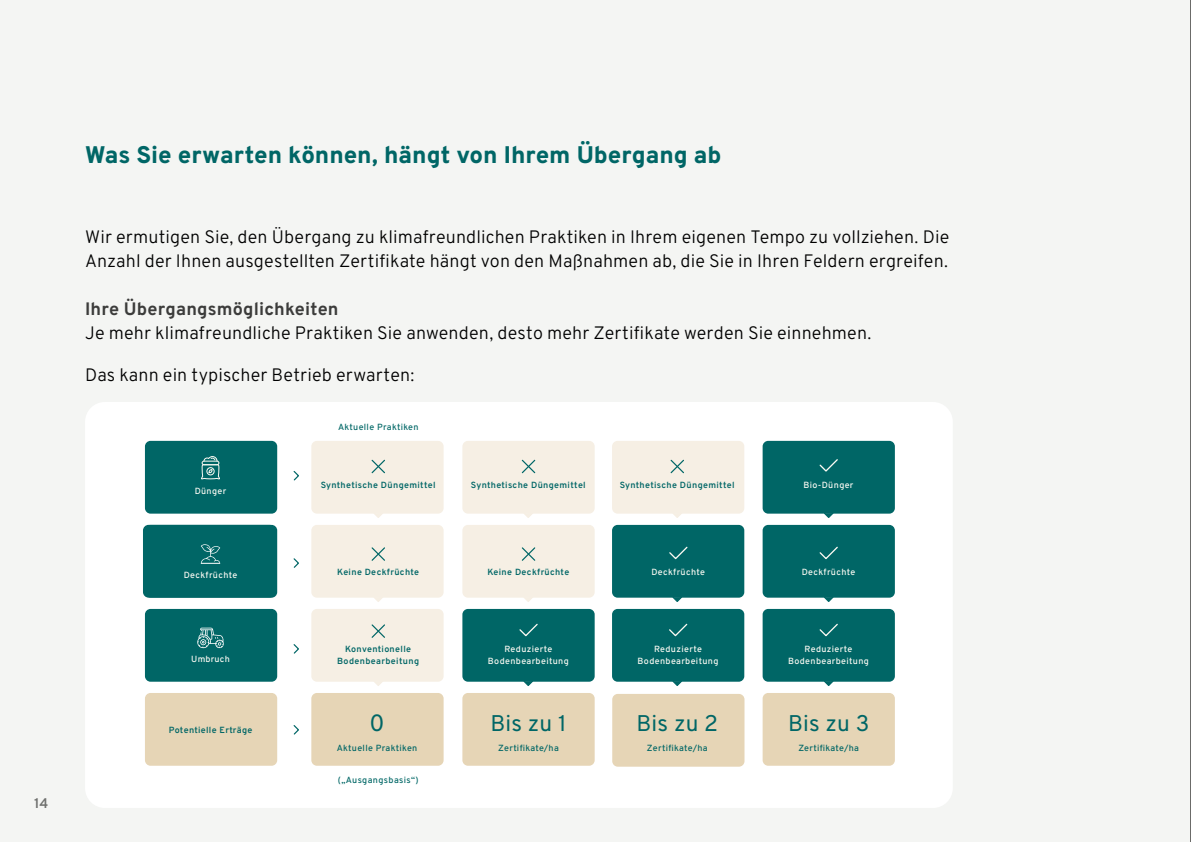
<style>
.page{position:relative;width:1191px;height:842px;background:#f4f5f3}
.page>*{position:absolute;margin:0;border:0;box-sizing:border-box;transform-origin:0 0}
.t1{font:800 24px "Overpass";color:#066}
.t2{font:23.4px "Overpass";color:#066}
.t3{font:22.6px "Overpass";letter-spacing:.01em;color:#066}
.t4{font:300 18px/24px "Overpass";letter-spacing:.01em;color:#000}
.t5{font:700 18px "Overpass";letter-spacing:.01em;color:#3c3c3b}
.t6{font:600 14px "Overpass";color:#757574}
.t7{font:600 9px/11.4px "Overpass";letter-spacing:.04em;color:#066;text-align:center}
.t8{font:500 9px/11.4px "Overpass";letter-spacing:.04em;color:#fbfaf3;text-align:center}
.t9{font:500 9px "Overpass";letter-spacing:.035em;color:#066}
.t10{font:500 9px "Overpass";letter-spacing:.04em;color:#046968}
</style>
<div class="page">
<div style="left:85px;top:402px;width:867px;height:406px;background:#fff;border-radius:20px"></div>
<div style="left:145px;top:693px;width:132px;height:73px;background:#e6d5b6;border-radius:6px"></div>
<div style="left:145px;top:441px;width:132px;height:73px;background:#066;border-radius:6px"></div>
<div style="left:143px;top:525px;width:132px;height:73px;background:#066;border-radius:6px"></div>
<div style="left:145px;top:609px;width:132px;height:73px;background:#066;border-radius:6px"></div>
<div style="left:311px;top:693px;width:132px;height:73px;background:#e6d5b6;border-radius:6px"></div>
<div style="left:311px;top:441px;width:132px;height:73px;background:#f6efe4;border-radius:6px"></div>
<div style="left:311px;top:525px;width:132px;height:73px;background:#f6efe4;border-radius:6px"></div>
<div style="left:311px;top:609px;width:132px;height:73px;background:#f6efe4;border-radius:6px"></div>
<div style="left:462px;top:693px;width:132px;height:73px;background:#e6d5b6;border-radius:6px"></div>
<div style="left:462px;top:441px;width:132px;height:73px;background:#f6efe4;border-radius:6px"></div>
<div style="left:462px;top:525px;width:132px;height:73px;background:#f6efe4;border-radius:6px"></div>
<div style="left:462px;top:609px;width:132px;height:73px;background:#066;border-radius:6px"></div>
<div style="left:612px;top:694px;width:132px;height:73px;background:#e6d5b6;border-radius:6px"></div>
<div style="left:612px;top:441px;width:132px;height:73px;background:#f6efe4;border-radius:6px"></div>
<div style="left:612px;top:525px;width:132px;height:73px;background:#066;border-radius:6px"></div>
<div style="left:612px;top:609px;width:132px;height:73px;background:#066;border-radius:6px"></div>
<svg style="left:371px;top:459px;width:14px;height:15px"></svg>
<svg style="left:521px;top:459px;width:15px;height:15px"></svg>
<svg style="left:670px;top:459px;width:14px;height:15px"></svg>
<div style="left:762px;top:441px;width:133px;height:73px;background:#066;border-radius:6px"></div>
<svg style="left:819px;top:459px;width:19px;height:13px"></svg>
<svg style="left:371px;top:547px;width:14px;height:14px"></svg>
<svg style="left:521px;top:547px;width:15px;height:14px"></svg>
<div style="left:762px;top:525px;width:133px;height:73px;background:#066;border-radius:6px"></div>
<svg style="left:819px;top:546px;width:19px;height:14px"></svg>
<svg style="left:669px;top:546px;width:19px;height:14px"></svg>
<svg style="left:371px;top:624px;width:14px;height:14px"></svg>
<div style="left:762px;top:609px;width:133px;height:73px;background:#066;border-radius:6px"></div>
<svg style="left:819px;top:623px;width:19px;height:14px"></svg>
<svg style="left:669px;top:623px;width:19px;height:14px"></svg>
<svg style="left:519px;top:623px;width:19px;height:14px"></svg>
<div style="left:762px;top:693px;width:133px;height:73px;background:#e6d5b6;border-radius:6px"></div>
<svg style="left:293px;top:471px;width:6px;height:10px"></svg>
<svg style="left:293px;top:558px;width:6px;height:10px"></svg>
<svg style="left:293px;top:644px;width:6px;height:10px"></svg>
<svg style="left:293px;top:725px;width:6px;height:10px"></svg>
<svg style="left:822px;top:513px;width:12px;height:5px"></svg>
<svg style="left:822px;top:597px;width:12px;height:5px"></svg>
<svg style="left:822px;top:681px;width:12px;height:5px"></svg>
<svg style="left:673px;top:514px;width:8px;height:4px"></svg>
<svg style="left:671px;top:597px;width:12px;height:5px"></svg>
<svg style="left:671px;top:681px;width:12px;height:5px"></svg>
<svg style="left:524px;top:514px;width:8px;height:4px"></svg>
<svg style="left:524px;top:598px;width:8px;height:4px"></svg>
<svg style="left:522px;top:681px;width:12px;height:5px"></svg>
<svg style="left:374px;top:514px;width:8px;height:4px"></svg>
<svg style="left:374px;top:598px;width:8px;height:4px"></svg>
<svg style="left:374px;top:682px;width:8px;height:4px"></svg>
<svg style="left:201px;top:456px;width:19px;height:24px"></svg>
<svg style="left:201px;top:544px;width:19px;height:20px"></svg>
<svg style="left:197px;top:628px;width:27px;height:20px"></svg>
<p class="t6" style="left:34px;top:795px;width:16px">14</p>
<h1 class="t1" style="left:85px;top:135px;width:638px">Was Sie erwarten können, hängt von Ihrem Übergang ab</h1>
<p class="t4" style="left:85px;top:224px;width:865px">Wir ermutigen Sie, den Übergang zu klimafreundlichen Praktiken in Ihrem eigenen Tempo zu vollziehen. Die<br>Anzahl der Ihnen ausgestellten Zertifikate hängt von den Maßnahmen ab, die Sie in Ihren Feldern ergreifen.</p>
<p class="t5" style="left:85px;top:294px;width:255px">Ihre Übergangsmöglichkeiten</p>
<p class="t4" style="left:85px;top:320px;width:788px">Je mehr klimafreundliche Praktiken Sie anwenden, desto mehr Zertifikate werden Sie einnehmen.</p>
<p class="t4" style="left:85px;top:362px;width:331px">Das kann ein typischer Betrieb erwarten:</p>
<p class="t8" style="left:195px;top:486px;width:33px">Dünger</p>
<p class="t8" style="left:184px;top:570px;width:55px">Deckfrüchte</p>
<p class="t8" style="left:191px;top:654px;width:40px">Umbruch</p>
<p class="t7" style="left:169px;top:725px;width:85px">Potentielle Erträge</p>
<p class="t10" style="left:338px;top:423px;width:82px">Aktuelle Praktiken</p>
<p class="t7" style="left:321px;top:480px;width:116px">Synthetische Düngemittel</p>
<p class="t7" style="left:471px;top:480px;width:116px">Synthetische Düngemittel</p>
<p class="t7" style="left:619px;top:480px;width:116px">Synthetische Düngemittel</p>
<p class="t8" style="left:803px;top:480px;width:52px">Bio-Dünger</p>
<p class="t7" style="left:337px;top:567px;width:83px">Keine Deckfrüchte</p>
<p class="t7" style="left:487px;top:567px;width:83px">Keine Deckfrüchte</p>
<p class="t8" style="left:651px;top:567px;width:55px">Deckfrüchte</p>
<p class="t8" style="left:802px;top:567px;width:55px">Deckfrüchte</p>
<p class="t7" style="left:337px;top:644px;width:83px">Konventionelle<br>Bodenbearbeitung</p>
<p class="t8" style="left:788px;top:644px;width:82px">Reduzierte<br>Bodenbearbeitung</p>
<p class="t8" style="left:488px;top:644px;width:82px">Reduzierte<br>Bodenbearbeitung</p>
<p class="t8" style="left:637px;top:644px;width:82px">Reduzierte<br>Bodenbearbeitung</p>
<p class="t2" style="left:369px;top:709px;width:17px">0</p>
<p class="t9" style="left:337px;top:744px;width:82px">Aktuelle Praktiken</p>
<p class="t10" style="left:338px;top:776px;width:82px">(„Ausgangsbasis“)</p>
<p class="t3" style="left:490px;top:710px;width:78px">Bis zu 1</p>
<p class="t9" style="left:498px;top:740px;width:62px">Zertifikate/ha</p>
<p class="t3" style="left:636px;top:710px;width:83px">Bis zu 2</p>
<p class="t9" style="left:647px;top:740px;width:62px">Zertifikate/ha</p>
<p class="t3" style="left:788px;top:710px;width:83px">Bis zu 3</p>
<p class="t9" style="left:798px;top:740px;width:62px">Zertifikate/ha</p>
</div>
